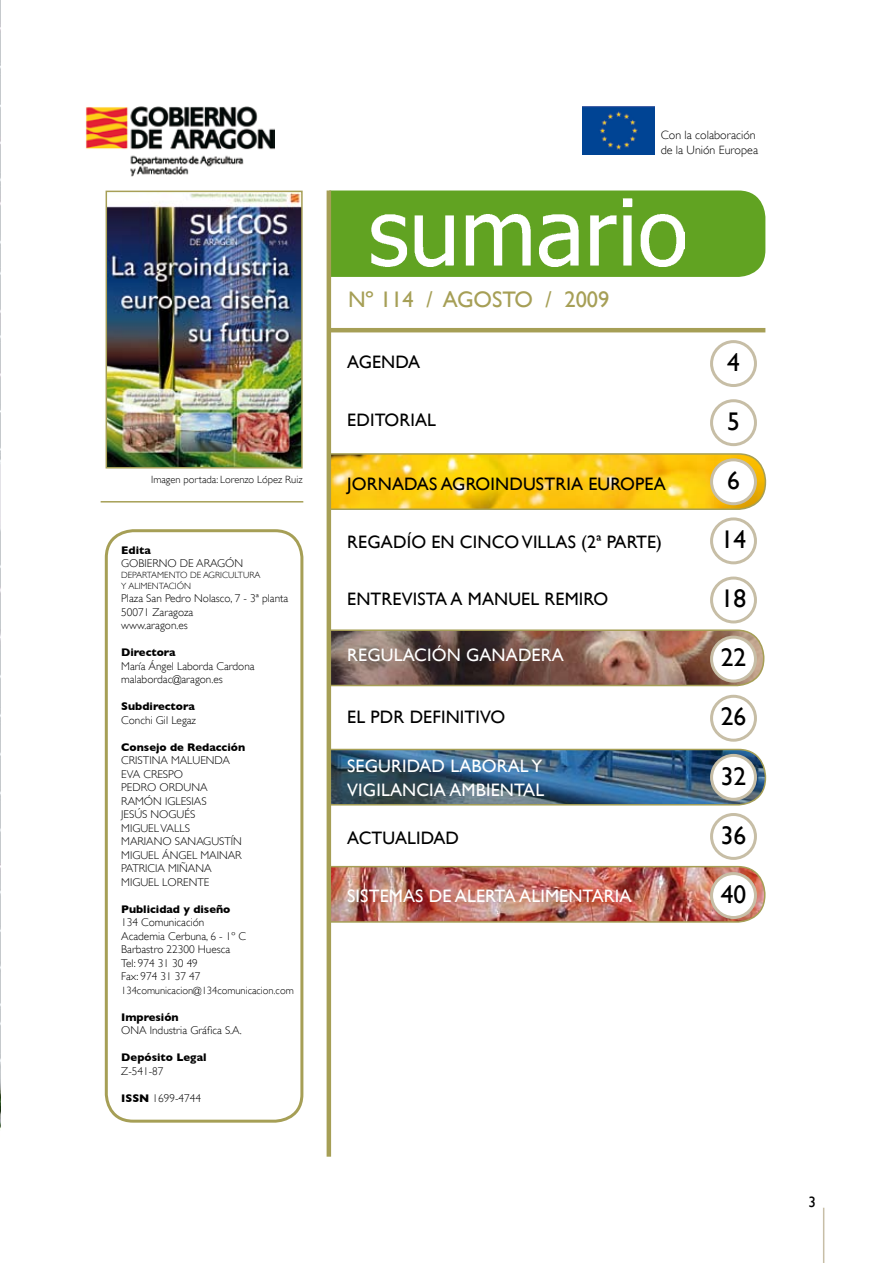
<style>
.page{position:relative;width:893px;height:1263px;background:#fff}
.page>*{position:absolute;margin:0;border:0;box-sizing:border-box;transform-origin:0 0}
.t1{font:25.5px "Gill Sans";color:#000}
.t2{font:22.5px "Gill Sans";color:#a69f56}
.t3{font:18px "Gill Sans";letter-spacing:.01em;color:#000}
.t4{font:18px/24px "Gill Sans";letter-spacing:.01em;color:#fff}
.t5{font:15px "Gill Sans";color:#000}
.t6{font:300 12px/14.4px "Gill Sans";color:#000}
.t7{font:300 11.25px/13.5px "Gill Sans";color:#000}
.t8{font:700 11.25px "Gill Sans";color:#000}
.t9{font:300 10.5px "Gill Sans";color:#000}
.t10{font:300 9px/10.8px "Gill Sans";color:#000}
.s1{font-weight:700}
</style>
<div class="page">
<hr style="left:823px;top:1208px;width:1px;height:55px;background:#c7bea6">
<img style="left:331px;top:630px;width:433px;height:55px">
<div style="left:83px;top:629px;width:681px;height:57px;border:2px solid #a69f56;border-radius:27px"></div>
<img style="left:331px;top:867px;width:434px;height:54px">
<div style="left:84px;top:866px;width:681px;height:57px;border:2px solid #a69f56;border-radius:27px"></div>
<img style="left:331px;top:454px;width:434px;height:55px">
<div style="left:84px;top:453px;width:682px;height:57px;border:2px solid #a69f56;border-radius:27px"></div>
<img style="left:331px;top:749px;width:434px;height:56px">
<div style="left:84px;top:749px;width:682px;height:56px;border:2px solid #a69f56;border-radius:27px"></div>
<div style="left:85px;top:190px;width:680px;height:87px;background:#61a322;border-radius:27px"></div>
<div style="left:77px;top:96px;width:252px;height:1082px;background:#fff;border:2px solid #fff"></div>
<img style="left:86px;top:106px;width:189px;height:71px">
<img style="left:582px;top:106px;width:72px;height:48px">
<img style="left:109px;top:194px;width:191px;height:271px">
<div style="left:106px;top:191px;width:197px;height:277px;border:2px solid #a69f56"></div>
<hr style="left:101px;top:501px;width:202px;height:1px;background:#a69f56">
<div style="left:105px;top:529px;width:198px;height:594px;border:3px solid #a69f56;border-radius:27px"></div>
<hr style="left:327px;top:190px;width:4px;height:967px;background:#a69f56">
<img style="left:371px;top:198px;width:314px;height:68px">
<div style="left:710px;top:340px;width:47px;height:47px;border:3px solid #c7bea6;border-radius:50%"></div>
<div style="left:710px;top:399px;width:47px;height:47px;border:3px solid #c7bea6;border-radius:50%"></div>
<div style="left:711px;top:460px;width:44px;height:44px;background:#fff;border-radius:50%"></div>
<div style="left:710px;top:458px;width:47px;height:47px;border:3px solid #c7bea6;border-radius:50%"></div>
<div style="left:710px;top:517px;width:47px;height:47px;border:3px solid #c7bea6;border-radius:50%"></div>
<div style="left:710px;top:576px;width:47px;height:47px;border:3px solid #c7bea6;border-radius:50%"></div>
<div style="left:711px;top:637px;width:44px;height:44px;background:#fff;border-radius:50%"></div>
<div style="left:710px;top:636px;width:47px;height:46px;border:3px solid #c7bea6;border-radius:50%"></div>
<div style="left:710px;top:695px;width:47px;height:47px;border:3px solid #c7bea6;border-radius:50%"></div>
<div style="left:711px;top:755px;width:44px;height:44px;background:#fff;border-radius:50%"></div>
<div style="left:710px;top:754px;width:47px;height:47px;border:3px solid #c7bea6;border-radius:50%"></div>
<div style="left:710px;top:813px;width:47px;height:47px;border:3px solid #c7bea6;border-radius:50%"></div>
<div style="left:711px;top:873px;width:44px;height:44px;background:#fff;border-radius:50%"></div>
<div style="left:710px;top:872px;width:47px;height:47px;border:3px solid #c7bea6;border-radius:50%"></div>
<hr style="left:329px;top:328px;width:436px;height:4px;background:#a69f56">
<img style="left:0;top:0;width:1px;height:1263px">
<p class="t6" style="left:661px;top:128px;width:99px">Con la colaboración de la Unión Europea</p>
<p class="t9" style="left:151px;top:473px;width:153px">Imagen portada: Lorenzo López Ruiz</p>
<p class="t8" style="left:121px;top:543px;width:31px">Edita</p>
<p class="t7" style="left:121px;top:557px;width:123px">GOBIERNO DE ARAGÓN</p>
<p class="t10" style="left:121px;top:570px;width:141px">DEPARTAMENTO DE AGRICULTURA<br>Y ALIMENTACIÓN</p>
<p class="t7" style="left:121px;top:592px;width:169px">Plaza San Pedro Nolasco, 7 - 3ª planta<br>50071 Zaragoza<br>www.aragon.es</p>
<p class="t8" style="left:121px;top:646px;width:56px">Directora</p>
<p class="t7" style="left:121px;top:659px;width:135px">María Ángel Laborda Cardona malabordac@aragon.es</p>
<p class="t8" style="left:121px;top:700px;width:75px">Subdirectora</p>
<p class="t7" style="left:121px;top:713px;width:76px">Conchi Gil Legaz</p>
<p class="t8" style="left:121px;top:740px;width:125px">Consejo de Redacción</p>
<p class="t7" style="left:121px;top:754px;width:122px">CRISTINA MALUENDA<br>EVA CRESPO<br>PEDRO ORDUNA<br>RAMÓN IGLESIAS<br>JESÚS NOGUÉS<br>MIGUEL VALLS<br>MARIANO SANAGUSTÍN<br>MIGUEL ÁNGEL MAINAR<br>PATRICIA MIÑANA<br>MIGUEL LORENTE</p>
<p class="t8" style="left:121px;top:902px;width:111px">Publicidad y diseño</p>
<p class="t7" style="left:121px;top:916px;width:127px">134 Comunicación<br>Academia Cerbuna, 6 - 1º C<br>Barbastro 22300 Huesca<br>Tel: 974 31 30 49<br>Fax: 974 31 37 47</p>
<p class="t9" style="left:121px;top:984px;width:174px">134comunicacion@134comunicacion.com</p>
<p class="t8" style="left:121px;top:1010px;width:59px">Impresión</p>
<p class="t7" style="left:121px;top:1024px;width:122px">ONA Industria Gráfica S.A.</p>
<p class="t8" style="left:121px;top:1051px;width:87px">Depósito Legal</p>
<p class="t7" style="left:121px;top:1064px;width:44px">Z-541-87</p>
<p class="t7" style="left:121px;top:1091px;width:81px"><span class="s1">ISSN</span> 1699-4744</p>
<h2 class="t2" style="left:348px;top:286px;width:263px">Nº 114 / AGOSTO / 2009</h2>
<h3 class="t3" style="left:347px;top:351px;width:74px">AGENDA</h3>
<h3 class="t3" style="left:347px;top:410px;width:90px">EDITORIAL</h3>
<h3 class="t3" style="left:347px;top:473px;width:320px">JORNADAS AGROINDUSTRIA EUROPEA</h3>
<h3 class="t3" style="left:347px;top:531px;width:316px">REGADÍO EN CINCO VILLAS (2ª PARTE)</h3>
<h3 class="t3" style="left:347px;top:589px;width:263px">ENTREVISTA A MANUEL REMIRO</h3>
<h3 class="t4" style="left:347px;top:643px;width:218px">REGULACIÓN GANADERA</h3>
<h3 class="t3" style="left:347px;top:707px;width:160px">EL PDR DEFINITIVO</h3>
<h3 class="t4" style="left:347px;top:754px;width:198px">SEGURIDAD LABORAL Y<br>VIGILANCIA AMBIENTAL</h3>
<h3 class="t3" style="left:347px;top:827px;width:113px">ACTUALIDAD</h3>
<h3 class="t4" style="left:347px;top:883px;width:286px">SISTEMAS DE ALERTA ALIMENTARIA</h3>
<h1 class="t1" style="left:727px;top:347px;width:14px">4</h1>
<h1 class="t1" style="left:727px;top:406px;width:14px">5</h1>
<h1 class="t1" style="left:727px;top:465px;width:14px">6</h1>
<h1 class="t1" style="left:721px;top:524px;width:27px">14</h1>
<h1 class="t1" style="left:721px;top:584px;width:27px">18</h1>
<h1 class="t1" style="left:721px;top:643px;width:27px">22</h1>
<h1 class="t1" style="left:721px;top:702px;width:27px">26</h1>
<h1 class="t1" style="left:721px;top:761px;width:27px">32</h1>
<h1 class="t1" style="left:721px;top:820px;width:27px">36</h1>
<h1 class="t1" style="left:721px;top:879px;width:27px">40</h1>
<h3 class="t5" style="left:808px;top:1193px;width:9px">3</h3>
</div>
